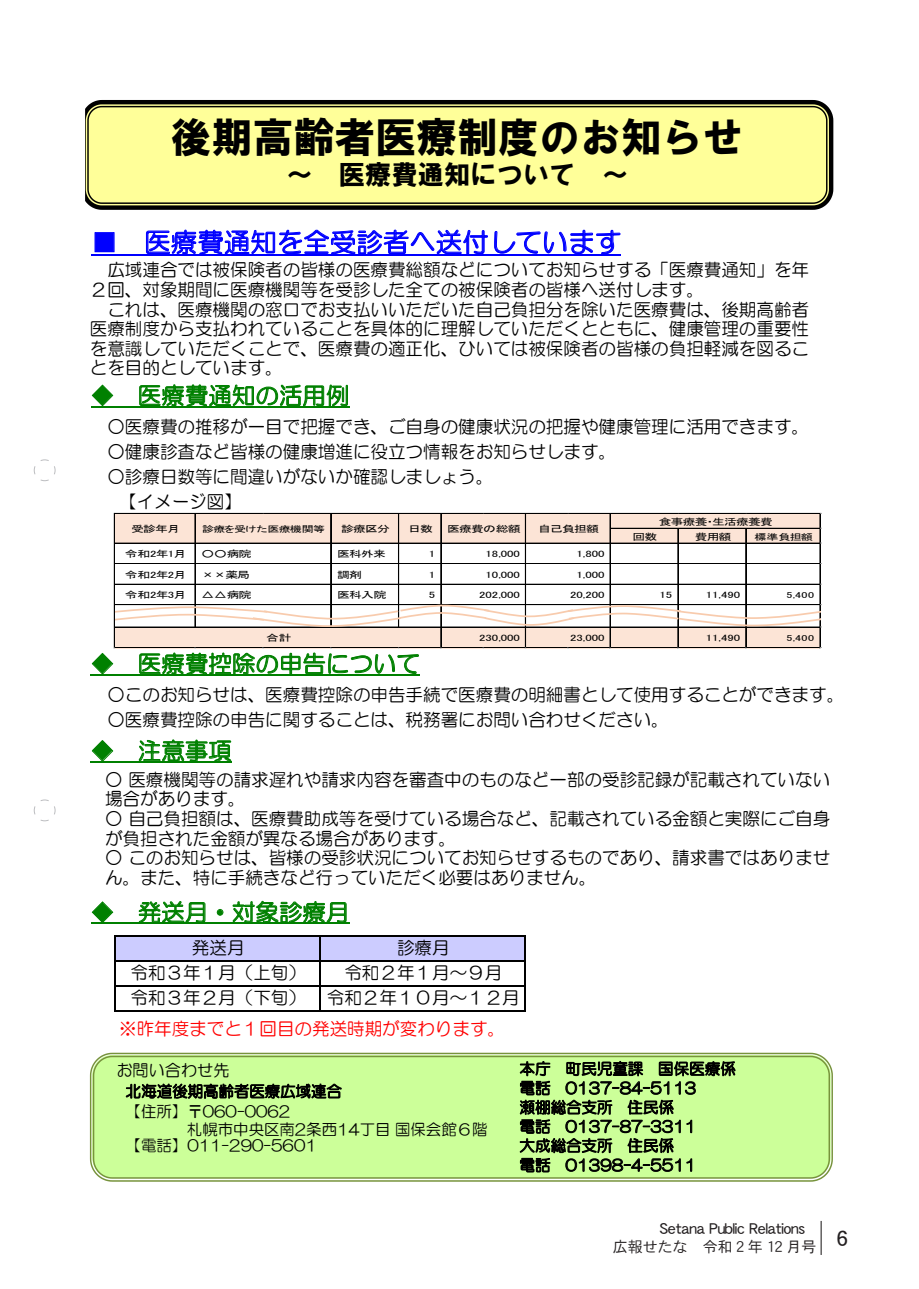
<style>
.page{position:relative;width:919px;height:1289px;background:#fff}
.page>*{position:absolute;margin:0;border:0;box-sizing:border-box;transform-origin:0 0}
.t1{font:41.4px "HG Soei Kakugothic UB";color:#000}
.t2{font:26.55px "HG Maru Gothic MPRO";letter-spacing:.005em;color:#00f}
.t3{font:26.55px "HG Soei Kakugothic UB";color:#000}
.t4{font:23.55px "HG Maru Gothic MPRO";letter-spacing:.01em;color:#008000}
.t5{font:21px "DFHS Gothic W5 WINP RKSJ H";color:#231f20}
.t6{font:17.7px/19.5px "HG Maru Gothic MPRO";color:#000}
.t7{font:17.7px "HG Maru Gothic MPRO";color:#f00}
.t8{font:16.35px "HG Maru Gothic MPRO";color:#000}
.t9{font:15.6px/20.2px "HG Maru Gothic MPRO";color:#000}
.t10{font:15px "DFHS Gothic W5 WINP RKSJ H";color:#231f20}
.t11{font:15px "DFHS Gothic W3 WINP RKSJ H";color:#231f20}
.t12{font:9.15px "MS P Gothic";letter-spacing:-.06em;color:#000;scale:1.4 1}
.t13{font:8.55px "MS P Gothic";letter-spacing:-.035em;color:#000;scale:1.4 1}
.t14{font:8.55px "MS P Gothic";letter-spacing:-.065em;color:#000;scale:1.4 1}
</style>
<div class="page">
<svg style="left:34px;top:459px;width:21px;height:22px"></svg>
<svg style="left:34px;top:799px;width:21px;height:22px"></svg>
<hr style="left:820px;top:1220px;width:1px;height:34px;background:#231f20">
<div style="left:115px;top:935px;width:410px;height:26px;background:#ccf"></div>
<hr style="left:91px;top:254px;width:530px;height:1px;background:#00f">
<hr style="left:91px;top:406px;width:258px;height:1px;background:#008000">
<hr style="left:91px;top:674px;width:329px;height:1px;background:#008000">
<hr style="left:91px;top:761px;width:141px;height:1px;background:#008000">
<hr style="left:91px;top:922px;width:258px;height:1px;background:#008000">
<hr style="left:114px;top:935px;width:2px;height:76px;background:#000">
<hr style="left:319px;top:936px;width:2px;height:75px;background:#000">
<hr style="left:524px;top:936px;width:2px;height:75px;background:#000">
<hr style="left:116px;top:935px;width:410px;height:1px;background:#000">
<hr style="left:116px;top:960px;width:410px;height:1px;background:#000">
<hr style="left:116px;top:985px;width:410px;height:1px;background:#000">
<hr style="left:116px;top:1010px;width:410px;height:1px;background:#000">
<div style="left:115px;top:514px;width:705px;height:29px;background:#fce4d6"></div>
<div style="left:115px;top:627px;width:705px;height:21px;background:#fce4d6"></div>
<hr style="left:115px;top:513px;width:705px;height:1px;background:#000">
<hr style="left:611px;top:528px;width:209px;height:1px;background:#000">
<hr style="left:115px;top:542px;width:705px;height:1px;background:#000">
<hr style="left:115px;top:543px;width:705px;height:1px;background:#000">
<hr style="left:115px;top:563px;width:705px;height:1px;background:#000">
<hr style="left:115px;top:584px;width:705px;height:1px;background:#000">
<hr style="left:114px;top:513px;width:1px;height:135px;background:#000">
<hr style="left:195px;top:514px;width:1px;height:113px;background:#000">
<hr style="left:330px;top:514px;width:1px;height:113px;background:#000">
<hr style="left:331px;top:514px;width:1px;height:113px;background:#000">
<hr style="left:398px;top:514px;width:1px;height:113px;background:#000">
<hr style="left:440px;top:514px;width:1px;height:134px;background:#000">
<hr style="left:441px;top:514px;width:1px;height:134px;background:#000">
<hr style="left:525px;top:514px;width:1px;height:134px;background:#000">
<hr style="left:609px;top:514px;width:1px;height:134px;background:#000">
<hr style="left:610px;top:514px;width:1px;height:134px;background:#000">
<hr style="left:677px;top:528px;width:1px;height:120px;background:#000">
<hr style="left:678px;top:528px;width:1px;height:120px;background:#000">
<hr style="left:745px;top:528px;width:1px;height:120px;background:#000">
<hr style="left:115px;top:647px;width:705px;height:1px;background:#000">
<hr style="left:819px;top:514px;width:1px;height:134px;background:#000">
<hr style="left:820px;top:514px;width:1px;height:134px;background:#000">
<svg style="left:115px;top:604px;width:706px;height:24px"></svg>
<svg style="left:85px;top:100px;width:748px;height:110px;background:#e1e187"></svg>
<svg style="left:90px;top:1052px;width:742px;height:129px;background:#c9f997"></svg>
<h2 class="t2" style="left:91px;top:229px;width:28px">■</h2>
<h1 class="t1" style="left:171px;top:116px;width:574px">後期高齢者医療制度のお知らせ</h1>
<h2 class="t3" style="left:602px;top:161px;width:28px">~</h2>
<h2 class="t3" style="left:339px;top:161px;width:238px">医療費通知について</h2>
<h2 class="t3" style="left:286px;top:161px;width:28px">～</h2>
<h2 class="t2" style="left:144px;top:229px;width:478px">医療費通知を全受診者へ送付しています</h2>
<p class="t6" style="left:90px;top:260px;width:720px">　広域連合では被保険者の皆様の医療費総額などについてお知らせする「医療費通知」を年２回、対象期間に医療機関等を受診した全ての被保険者の皆様へ送付します。<br>　これは、医療機関の窓口でお支払いいただいた自己負担分を除いた医療費は、後期高齢者医療制度から支払われていることを具体的に理解していただくとともに、健康管理の重要性を意識していただくことで、医療費の適正化、ひいては被保険者の皆様の負担軽減を図ることを目的としています。</p>
<h3 class="t4" style="left:138px;top:384px;width:213px">医療費通知の活用例</h3>
<h3 class="t4" style="left:91px;top:384px;width:25px">◆</h3>
<p class="t6" style="left:107px;top:417px;width:703px">○医療費の推移が一目で把握でき、ご自身の健康状況の把握や健康管理に活用できます。</p>
<p class="t6" style="left:107px;top:442px;width:510px">○健康診査など皆様の健康増進に役立つ情報をお知らせします。</p>
<p class="t6" style="left:119px;top:464px;width:375px;line-height:25px;text-indent:-12px">○診療日数等に間違いがないか確認しましょう。【イメージ図【</p>
<p class="t12" style="left:131px;top:524px;width:36px">受診年月</p>
<p class="t14" style="left:202px;top:524px;width:89px">診療を受けた医療機関等</p>
<p class="t12" style="left:341px;top:524px;width:36px">診療区分</p>
<p class="t12" style="left:408px;top:524px;width:19px">日数</p>
<p class="t12" style="left:447px;top:524px;width:54px">医療費の総額</p>
<p class="t12" style="left:538px;top:524px;width:45px">自己負担額</p>
<p class="t12" style="left:658px;top:517px;width:83px">食事療養・生活療養費</p>
<p class="t12" style="left:632px;top:531px;width:19px">回数</p>
<p class="t12" style="left:694px;top:531px;width:28px">費用額</p>
<p class="t13" style="left:754px;top:532px;width:43px">標準負担額</p>
<p class="t12" style="left:125px;top:549px;width:45px">令和2年1月</p>
<p class="t12" style="left:201px;top:549px;width:37px">○○病院</p>
<p class="t12" style="left:337px;top:549px;width:36px">医科外来</p>
<p class="t12" style="left:429px;top:549px;width:6px">1</p>
<p class="t12" style="left:485px;top:549px;width:26px">18,000</p>
<p class="t12" style="left:576px;top:549px;width:21px">1,800</p>
<p class="t12" style="left:125px;top:570px;width:45px">令和2年2月</p>
<p class="t12" style="left:201px;top:570px;width:36px">××薬局</p>
<p class="t12" style="left:337px;top:570px;width:19px">調剤</p>
<p class="t12" style="left:429px;top:570px;width:6px">1</p>
<p class="t12" style="left:485px;top:570px;width:26px">10,000</p>
<p class="t12" style="left:576px;top:570px;width:21px">1,000</p>
<p class="t12" style="left:125px;top:590px;width:45px">令和2年3月</p>
<p class="t12" style="left:201px;top:590px;width:37px">△△病院</p>
<p class="t12" style="left:337px;top:590px;width:37px">医科入院</p>
<p class="t12" style="left:429px;top:590px;width:6px">5</p>
<p class="t12" style="left:479px;top:590px;width:31px">202,000</p>
<p class="t12" style="left:570px;top:590px;width:26px">20,200</p>
<p class="t12" style="left:659px;top:590px;width:11px">15</p>
<p class="t12" style="left:705px;top:590px;width:26px">11,490</p>
<p class="t13" style="left:786px;top:591px;width:21px">5,400</p>
<p class="t12" style="left:266px;top:633px;width:20px">合計</p>
<p class="t12" style="left:479px;top:633px;width:31px">230,000</p>
<p class="t12" style="left:570px;top:633px;width:26px">23,000</p>
<p class="t12" style="left:705px;top:633px;width:26px">11,490</p>
<p class="t13" style="left:786px;top:634px;width:21px">5,400</p>
<h3 class="t4" style="left:138px;top:652px;width:283px">医療費控除の申告について</h3>
<h3 class="t4" style="left:91px;top:652px;width:25px">◆</h3>
<p class="t6" style="left:107px;top:685px;width:738px">○このお知らせは、医療費控除の申告手続で医療費の明細書として使用することができます。</p>
<p class="t6" style="left:107px;top:710px;width:563px">○医療費控除の申告に関することは、税務署にお問い合わせください。</p>
<h3 class="t4" style="left:138px;top:739px;width:95px">注意事項</h3>
<h3 class="t4" style="left:91px;top:739px;width:25px">◆</h3>
<p class="t6" style="left:105px;top:769px;width:726px">○ 医療機関等の請求遅れや請求内容を審査中のものなど一部の受診記録が記載されていない場合があります。</p>
<p class="t6" style="left:105px;top:808px;width:726px">○ 自己負担額は、医療費助成等を受けている場合など、記載されている金額と実際にご自身が負担された金額が異なる場合があります。</p>
<p class="t6" style="left:105px;top:847px;width:726px">○ このお知らせは、皆様の受診状況についてお知らせするものであり、請求書ではありません。また、特に手続きなど行っていただく必要はありません。</p>
<h3 class="t4" style="left:91px;top:900px;width:25px">◆</h3>
<h3 class="t4" style="left:138px;top:900px;width:213px">発送月・対象診療月</h3>
<p class="t6" style="left:192px;top:937px;width:54px">発送月</p>
<p class="t6" style="left:130px;top:962px;width:177px">令和３年１月（上旬）</p>
<p class="t6" style="left:344px;top:935px;width:159px;line-height:25px;text-align:center">診療月<br>令和２年１月～９月</p>
<p class="t6" style="left:130px;top:988px;width:177px">令和３年２月（下旬）</p>
<p class="t7" style="left:119px;top:1020px;width:387px">※昨年度までと１回目の発送時期が変わります。</p>
<p class="t6" style="left:327px;top:988px;width:194px">令和２年１０月～１２月</p>
<p class="t8" style="left:116px;top:1062px;width:114px">お問い合わせ先</p>
<p class="t9" style="left:519px;top:1058px;width:33px">本庁</p>
<p class="t9" style="left:565px;top:1058px;width:79px">町民児童課</p>
<p class="t9" style="left:658px;top:1058px;width:79px">国保医療係</p>
<p class="t9" style="left:126px;top:1081px;width:218px">北海道後期高齢者医療広域連合【住所【〒060-0062</p>
<p class="t9" style="left:126px;top:1120px;width:363px;line-height:16.6px;text-indent:61px">札幌市中央区南2条西14丁目国保会館６階【電話【011-290-5601</p>
<p class="t9" style="left:519px;top:1077px;width:33px">電話</p>
<p class="t9" style="left:565px;top:1077px;width:132px">0137-84-5113</p>
<p class="t9" style="left:565px;top:1097px;width:132px;line-height:19.2px;text-indent:-46px">瀬棚総合支所<br>0137-87-3311</p>
<p class="t9" style="left:627px;top:1097px;width:48px">住民係</p>
<p class="t9" style="left:519px;top:1116px;width:33px">電話</p>
<p class="t9" style="left:565px;top:1135px;width:132px;line-height:19.4px;text-indent:-46px">大成総合支所<br>01398-4-5511</p>
<p class="t9" style="left:627px;top:1135px;width:48px">住民係</p>
<p class="t9" style="left:519px;top:1154px;width:33px">電話</p>
<p class="t10" style="left:659px;top:1220px;width:147px">Setana Public Relations</p>
<p class="t11" style="left:612px;top:1238px;width:205px">広報せたな　令和２年 12 月号</p>
<p class="t5" style="left:836px;top:1228px;width:13px">6</p>
</div>
